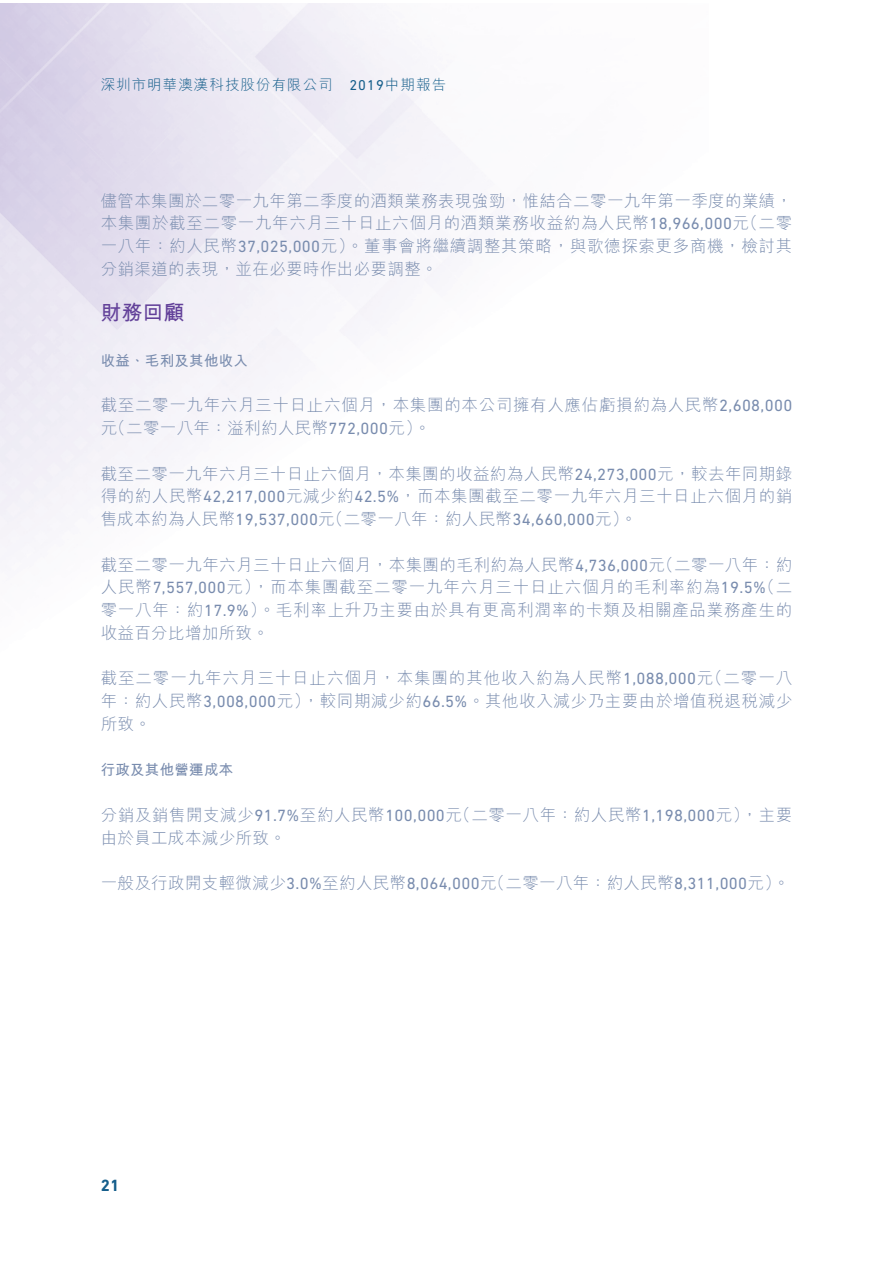
<style>
.page{position:relative;width:893px;height:1263px;background:#fff}
.page>*{position:absolute;margin:0;border:0;box-sizing:border-box;transform-origin:0 0}
.t1{font:20.7px "M Hei HK Bold E Ten B5 H";color:#624099}
.t2{font:16.5px/22.8px "M Hei HK Light E Ten B5 H";letter-spacing:.035em;color:#798cae;text-align:justify}
.t3{font:700 16.5px "DIN Next LT Pro";color:#155e8b}
.t4{font:14.4px "M Hei HK Light E Ten B5 H";letter-spacing:.075em;color:#155e8b}
.t5{font:14.4px "M Hei HK Bold E Ten B5 H";letter-spacing:.02em;color:#798cae}
.s1{font-family:"DIN Next LT Pro"}
</style>
<div class="page">
<p class="t4" style="left:101px;top:79px;width:347px">深圳市明華澳漢科技股份有限公司 <span class="s1">2019</span>中期報告</p>
<p class="t2" style="left:101px;top:191px;width:693px">儘管本集團於二零一九年第二季度的酒類業務表現強勁，惟結合二零一九年第一季度的業績，本集團於截至二零一九年六月三十日止六個月的酒類業務收益約為人民幣<span class="s1">18,966,000</span>元（二零一八年：約人民幣<span class="s1">37,025,000</span>元）。董事會將繼續調整其策略，與歌德探索更多商機，檢討其分銷渠道的表現，並在必要時作出必要調整。</p>
<p class="t1" style="left:101px;top:305px;width:85px">財務回顧</p>
<p class="t5" style="left:101px;top:355px;width:149px">收益、毛利及其他收入</p>
<p class="t2" style="left:101px;top:396px;width:693px">截至二零一九年六月三十日止六個月，本集團的本公司擁有人應佔虧損約為人民幣<span class="s1">2,608,000</span>元（二零一八年：溢利約人民幣<span class="s1">772,000</span>元）。</p>
<p class="t2" style="left:101px;top:464px;width:693px">截至二零一九年六月三十日止六個月，本集團的收益約為人民幣<span class="s1">24,273,000</span>元，較去年同期錄得的約人民幣<span class="s1">42,217,000</span>元減少約<span class="s1">42.5%</span>，而本集團截至二零一九年六月三十日止六個月的銷售成本約為人民幣<span class="s1">19,537,000</span>元（二零一八年：約人民幣<span class="s1">34,660,000</span>元）。</p>
<p class="t2" style="left:101px;top:555px;width:693px">截至二零一九年六月三十日止六個月，本集團的毛利約為人民幣<span class="s1">4,736,000</span>元（二零一八年：約人民幣<span class="s1">7,557,000</span>元），而本集團截至二零一九年六月三十日止六個月的毛利率約為<span class="s1">19.5%</span>（二零一八年：約<span class="s1">17.9%</span>）。毛利率上升乃主要由於具有更高利潤率的卡類及相關產品業務產生的收益百分比增加所致。</p>
<p class="t2" style="left:101px;top:669px;width:693px">截至二零一九年六月三十日止六個月，本集團的其他收入約為人民幣<span class="s1">1,088,000</span>元（二零一八年：約人民幣<span class="s1">3,008,000</span>元），較同期減少約<span class="s1">66.5%</span>。其他收入減少乃主要由於增值稅退稅減少所致。</p>
<p class="t5" style="left:101px;top:764px;width:134px">行政及其他營運成本</p>
<p class="t2" style="left:101px;top:805px;width:693px">分銷及銷售開支減少<span class="s1">91.7%</span>至約人民幣<span class="s1">100,000</span>元（二零一八年：約人民幣<span class="s1">1,198,000</span>元），主要由於員工成本減少所致。</p>
<p class="t2" style="left:101px;top:874px;width:690px">一般及行政開支輕微減少<span class="s1">3.0%</span>至約人民幣<span class="s1">8,064,000</span>元（二零一八年：約人民幣<span class="s1">8,311,000</span>元）。</p>
<p class="t3" style="left:101px;top:1179px;width:20px">21</p>
</div>
